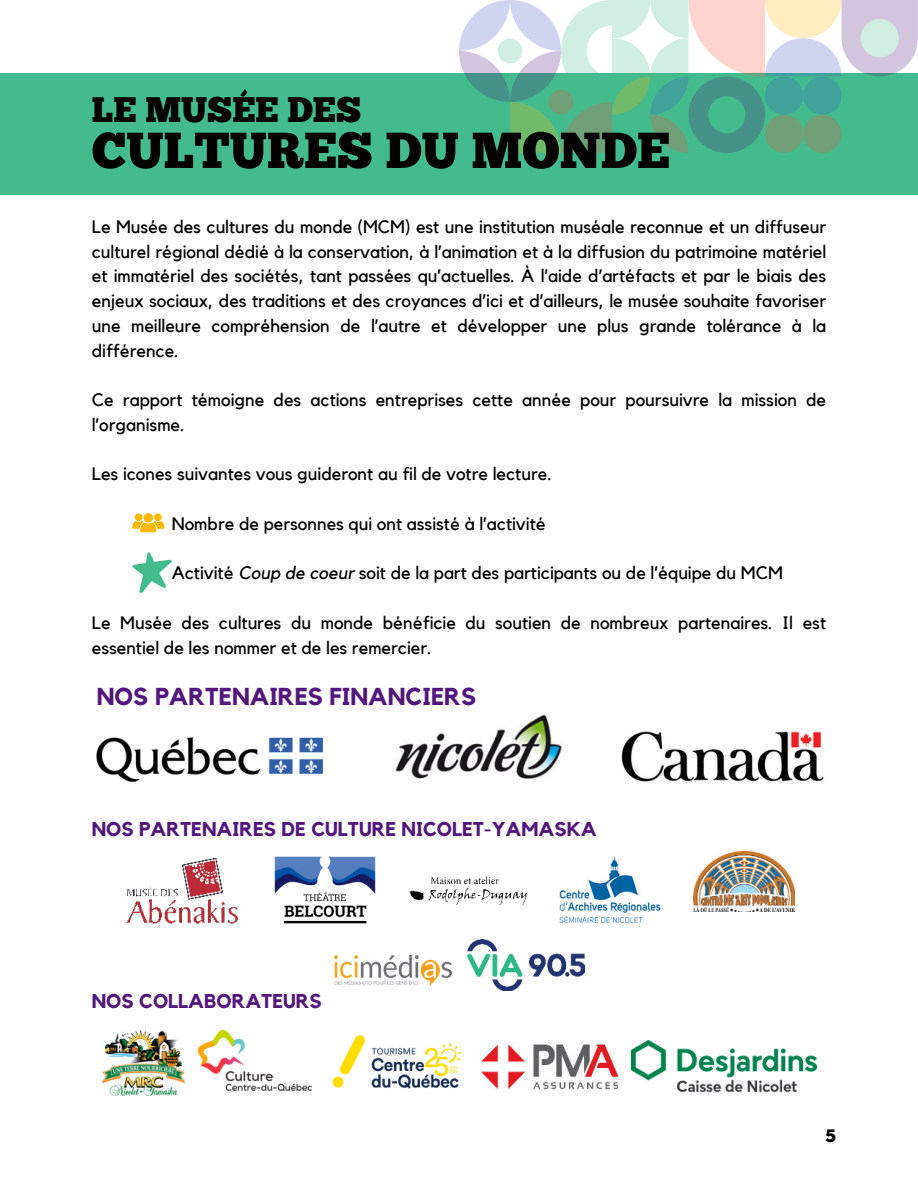
<style>
.page{position:relative;width:918px;height:1188px;background:#fff}
.page>*{position:absolute;margin:0;border:0;box-sizing:border-box;transform-origin:0 0}
.t1{font:50.4px "Chunk Five";color:#000}
.t2{font:35.4px "Chunk Five";color:#000}
.t3{font:700 24.45px "Kollektif";color:#52177c}
.t4{font:700 19.95px "Kollektif";color:#52177c}
.t5{font:18px/24.8px "Kollektif";color:#000}
.t6{font:18px "Chunk Five";color:#000}
.s1{font-style:italic}
</style>
<div class="page">
<img style="left:395px;top:714px;width:170px;height:65px">
<img style="left:96px;top:737px;width:227px;height:45px">
<img style="left:102px;top:1030px;width:82px;height:66px">
<img style="left:632px;top:1040px;width:184px;height:53px">
<img style="left:621px;top:731px;width:203px;height:51px">
<img style="left:332px;top:1035px;width:130px;height:54px">
<img style="left:199px;top:1030px;width:112px;height:60px">
<img style="left:481px;top:1042px;width:136px;height:48px">
<img style="left:274px;top:856px;width:102px;height:68px">
<img style="left:126px;top:857px;width:113px;height:67px">
<img style="left:409px;top:876px;width:117px;height:29px">
<img style="left:559px;top:857px;width:102px;height:66px">
<img style="left:694px;top:851px;width:100px;height:61px">
<img style="left:335px;top:956px;width:117px;height:29px">
<img style="left:467px;top:939px;width:117px;height:52px">
<div style="left:144px;top:513px;width:9px;height:10px;background:#ffb803;border-radius:50%"></div>
<div style="left:135px;top:513px;width:7px;height:8px;background:#ffb803;border-radius:50%"></div>
<div style="left:154px;top:513px;width:8px;height:8px;background:#ffb803;border-radius:50%"></div>
<svg style="left:132px;top:521px;width:32px;height:11px"></svg>
<svg style="left:132px;top:552px;width:40px;height:41px"></svg>
<div style="left:0;top:73px;width:918px;height:122px;background:#43bb8d"></div>
<svg style="left:459px;top:0;width:459px;height:153px"></svg>
<h2 class="t2" style="left:92px;top:88px;width:271px">LE MUSÉE DES</h2>
<h1 class="t1" style="left:92px;top:120px;width:580px">CULTURES DU MONDE</h1>
<p class="t5" style="left:92px;top:214px;width:736px;text-align:justify">Le Musée des cultures du monde (MCM) est une institution muséale reconnue et un diffuseur culturel régional dédié à la conservation, à l’animation et à la diffusion du patrimoine matériel et immatériel des sociétés, tant passées qu’actuelles. À l’aide d’artéfacts et par le biais des enjeux sociaux, des traditions et des croyances d’ici et d’ailleurs, le musée souhaite favoriser une meilleure compréhension de l’autre et développer une plus grande tolérance à la différence.</p>
<p class="t5" style="left:92px;top:388px;width:736px">Ce rapport témoigne des actions entreprises cette année pour poursuivre la mission de l’organisme.</p>
<p class="t5" style="left:92px;top:462px;width:461px">Les icones suivantes vous guideront au fil de votre lecture.</p>
<p class="t5" style="left:172px;top:511px;width:376px">Nombre de personnes qui ont assisté à l’activité</p>
<p class="t5" style="left:172px;top:561px;width:613px">Activité <span class="s1">Coup de coeur</span> soit de la part des participants ou de l’équipe du MCM</p>
<p class="t5" style="left:92px;top:610px;width:736px">Le Musée des cultures du monde bénéficie du soutien de nombreux partenaires. Il est essentiel de les nommer et de les remercier.</p>
<h3 class="t3" style="left:97px;top:682px;width:381px">NOS PARTENAIRES FINANCIERS</h3>
<p class="t4" style="left:92px;top:818px;width:507px">NOS PARTENAIRES DE CULTURE NICOLET-YAMASKA</p>
<p class="t4" style="left:92px;top:990px;width:232px">NOS COLLABORATEURS</p>
<p class="t6" style="left:825px;top:1125px;width:12px">5</p>
</div>
